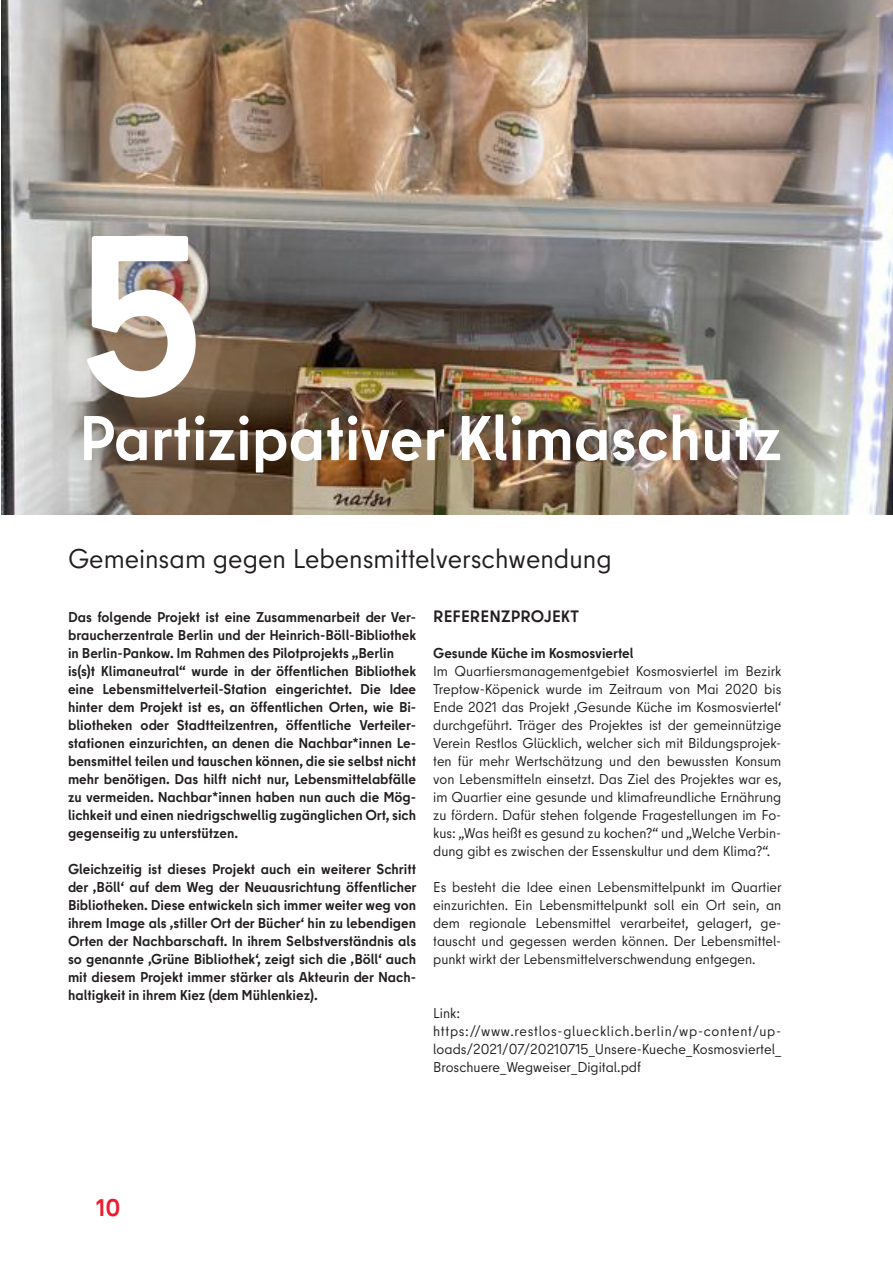
<style>
.page{position:relative;width:893px;height:1263px;background:#fff}
.page>*{position:absolute;margin:0;border:0;box-sizing:border-box;transform-origin:0 0}
.t1{font:700 225px "Berlin Type";color:#fff}
.H2_UEBERSCHRIFT{font:700 63px "Berlin Type";color:#fff}
.S1_UNTERUEBERSCHRIFT{font:27px "Berlin Type";color:#231f20}
.t2{font:700 24px "Berlin Type";color:#ee1b2d}
.P2_FLIESSTEXT_ZWISCH{font:700 16.5px "Berlin Type";letter-spacing:.01em;color:#231f20}
.P1_FLIESSTEXT{font:700 14.25px/18px "Berlin Type";color:#231f20;text-align:justify}
.P1_FLIESSTEXT-2{font:14.25px/18px "Berlin Type";color:#231f20;text-align:justify}
</style>
<div class="page">
<img style="left:1px;top:0;width:892px;height:514px">
<p class="t1" style="left:77px;top:171px;width:130px">5</p>
<p class="H2_UEBERSCHRIFT" style="left:79px;top:398px;width:704px">Partizipativer Klimaschutz</p>
<p class="S1_UNTERUEBERSCHRIFT" style="left:68px;top:542px;width:545px">Gemeinsam gegen Lebensmittelverschwendung</p>
<p class="P1_FLIESSTEXT" style="left:68px;top:608px;width:350px">Das folgende Projekt ist eine Zusammenarbeit der Ver&shy;braucherzentrale Berlin und der Heinrich-Böll-Bibliothek in Berlin-Pankow. Im Rahmen des Pilotprojekts „Berlin</p>
<p class="P1_FLIESSTEXT" style="left:68px;top:662px;width:350px">is(s)t Klimaneutral“ wurde in der öffentlichen Bibliothek eine Lebensmittelverteil-Station eingerichtet. Die Idee hinter dem Projekt ist es, an öffentlichen Orten, wie Bi&shy;bliotheken oder Stadtteilzentren, öffentliche Verteiler&shy;stationen einzurichten, an denen die Nachbar*innen Le&shy;bensmittel teilen und tauschen können, die sie selbst nicht mehr benötigen. Das hilft nicht nur, Lebensmittelabfälle zu vermeiden. Nachbar*innen haben nun auch die Mög&shy;lichkeit und einen niedrigschwellig zugänglichen Ort, sich gegenseitig zu unterstützen.</p>
<p class="P1_FLIESSTEXT" style="left:68px;top:860px;width:350px">Gleichzeitig ist dieses Projekt auch ein weiterer Schritt der ‚Böll‘ auf dem Weg der Neuausrichtung öffentlicher Bibliotheken. Diese entwickeln sich immer weiter weg von ihrem Image als ‚stiller Ort der Bücher‘ hin zu lebendigen Orten der Nachbarschaft. In ihrem Selbstverständnis als so genannte ‚Grüne Bibliothek‘, zeigt sich die ‚Böll‘ auch mit diesem Projekt immer stärker als Akteurin der Nach&shy;haltigkeit in ihrem Kiez (dem Mühlenkiez).</p>
<p class="P2_FLIESSTEXT_ZWISCH" style="left:433px;top:606px;width:147px">REFERENZPROJEKT</p>
<p class="P1_FLIESSTEXT" style="left:433px;top:644px;width:202px">Gesunde Küche im Kosmosviertel</p>
<p class="P1_FLIESSTEXT-2" style="left:433px;top:662px;width:350px">Im Quartiersmanagementgebiet Kosmosviertel im Bezirk Treptow-Köpenick wurde im Zeitraum von Mai 2020 bis Ende 2021 das Projekt ‚Gesunde Küche im Kosmosviertel‘ durchgeführt. Träger des Projektes ist der gemeinnützige Verein Restlos Glücklich, welcher sich mit Bildungsprojek&shy;ten für mehr Wertschätzung und den bewussten Konsum von Lebensmitteln einsetzt. Das Ziel des Projektes war es, im Quartier eine gesunde und klimafreundliche Ernährung zu fördern. Dafür stehen folgende Fragestellungen im Fo&shy;kus: „Was heißt es gesund zu kochen?“ und „Welche Verbin&shy;dung gibt es zwischen der Essenskultur und dem Klima?“.</p>
<p class="P1_FLIESSTEXT-2" style="left:433px;top:878px;width:350px">Es besteht die Idee einen Lebensmittelpunkt im Quartier einzurichten. Ein Lebensmittelpunkt soll ein Ort sein, an dem regionale Lebensmittel verarbeitet, gelagert, ge&shy;tauscht und gegessen werden können. Der Lebensmittel&shy;punkt wirkt der Lebensmittelverschwendung entgegen.</p>
<h3 class="t2" style="left:96px;top:1192px;width:26px">10</h3>
<p class="P1_FLIESSTEXT-2" style="left:433px;top:1004px;width:28px">Link:</p>
<p class="P1_FLIESSTEXT-2" style="left:433px;top:1022px;width:350px">https://www.restlos-gluecklich.berlin/wp-content/up&shy;loads/2021/07/20210715_Unsere-Kueche_Kosmosviertel_ Broschuere_Wegweiser_Digital.pdf</p>
</div>
